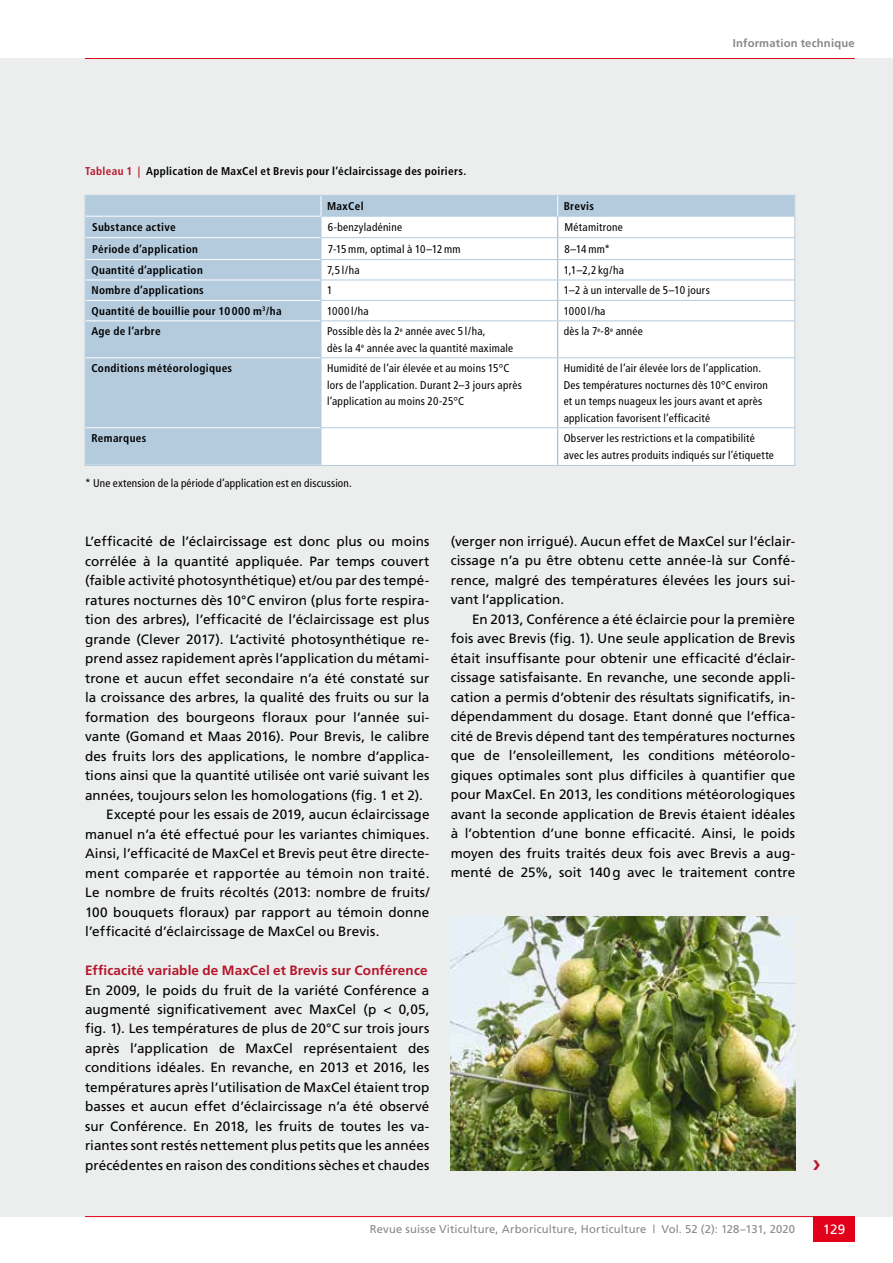
<style>
.page{position:relative;width:893px;height:1263px;background:#fff}
.page>*{position:absolute;margin:0;border:0;box-sizing:border-box;transform-origin:0 0}
.t1{font:13.5px/19.5px "Frutiger";letter-spacing:.01em;color:#000;text-align:justify}
.t2{font:700 13.5px "Frutiger";letter-spacing:.01em;color:#b5152b}
.t3{font:13.5px "Frutiger";letter-spacing:.03em;color:#000}
.t4{font:13.5px "Frutiger";color:#fff}
.t5{font:condensed 11.25px/16.5px "Frutiger";letter-spacing:.025em;color:#000}
.t6{font:700 condensed 11.25px "Frutiger";letter-spacing:.03em;color:#000}
.t7{font:11.25px "Frutiger";letter-spacing:.015em;color:#87888a}
.t8{font:700 11.25px "Frutiger";letter-spacing:.015em;color:#87888a}
.s1{color:#b5152b}
</style>
<div class="page">
<div style="left:0;top:58px;width:893px;height:1158px;background:#eceded"></div>
<hr style="left:85px;top:1216px;width:770px;height:1px;background:#e2001a">
<div style="left:813px;top:1216px;width:42px;height:26px;background:#e2001a"></div>
<hr style="left:85px;top:58px;width:770px;height:1px;background:#e2001a">
<svg style="left:87px;top:197px;width:706px;height:267px;background:#e2ebf2"></svg>
<hr style="left:557px;top:321px;width:1px;height:36px;background:#89b1ce">
<hr style="left:557px;top:358px;width:1px;height:69px;background:#89b1ce">
<hr style="left:557px;top:428px;width:1px;height:37px;background:#89b1ce">
<hr style="left:85px;top:427px;width:236px;height:1px;background:#fff">
<hr style="left:85px;top:237px;width:236px;height:1px;background:#fff">
<hr style="left:85px;top:259px;width:236px;height:1px;background:#fff">
<hr style="left:85px;top:280px;width:236px;height:1px;background:#fff">
<hr style="left:85px;top:300px;width:236px;height:1px;background:#fff">
<hr style="left:85px;top:320px;width:236px;height:1px;background:#fff">
<hr style="left:85px;top:357px;width:236px;height:1px;background:#fff">
<svg style="left:557px;top:197px;width:1px;height:123px"></svg>
<svg style="left:321px;top:197px;width:1px;height:123px"></svg>
<hr style="left:321px;top:321px;width:1px;height:36px;background:#b4cbde">
<hr style="left:321px;top:358px;width:1px;height:69px;background:#b4cbde">
<hr style="left:321px;top:428px;width:1px;height:37px;background:#b4cbde">
<hr style="left:321px;top:237px;width:237px;height:1px;background:#b4cbde">
<hr style="left:558px;top:237px;width:236px;height:1px;background:#b4cbde">
<hr style="left:321px;top:259px;width:237px;height:1px;background:#b4cbde">
<hr style="left:558px;top:259px;width:236px;height:1px;background:#b4cbde">
<hr style="left:321px;top:280px;width:237px;height:1px;background:#b4cbde">
<hr style="left:558px;top:280px;width:236px;height:1px;background:#b4cbde">
<hr style="left:321px;top:300px;width:237px;height:1px;background:#b4cbde">
<hr style="left:558px;top:300px;width:236px;height:1px;background:#b4cbde">
<hr style="left:321px;top:320px;width:237px;height:1px;background:#b4cbde">
<hr style="left:558px;top:320px;width:236px;height:1px;background:#b4cbde">
<hr style="left:321px;top:357px;width:237px;height:1px;background:#b4cbde">
<hr style="left:558px;top:357px;width:236px;height:1px;background:#b4cbde">
<hr style="left:321px;top:427px;width:237px;height:1px;background:#b4cbde">
<hr style="left:558px;top:427px;width:236px;height:1px;background:#b4cbde">
<hr style="left:85px;top:216px;width:236px;height:1px;background:#fff">
<hr style="left:321px;top:216px;width:237px;height:1px;background:#b4cbde">
<hr style="left:558px;top:216px;width:236px;height:1px;background:#b4cbde">
<div style="left:85px;top:195px;width:710px;height:271px;border:1px solid #b4cbde"></div>
<img style="left:451px;top:916px;width:344px;height:254px">
<p class="t8" style="left:733px;top:37px;width:123px">Information technique</p>
<p class="t6" style="left:85px;top:165px;width:383px"><span class="s1">Tableau 1 |</span> Application de MaxCel et Brevis pour l’éclaircissage des poiriers.</p>
<p class="t6" style="left:327px;top:200px;width:38px">MaxCel</p>
<p class="t6" style="left:564px;top:200px;width:32px">Brevis</p>
<p class="t6" style="left:92px;top:220px;width:85px">Substance active</p>
<p class="t5" style="left:328px;top:219px;width:76px">6-benzyladénine</p>
<p class="t5" style="left:564px;top:219px;width:60px">Métamitrone</p>
<p class="t6" style="left:92px;top:242px;width:107px">Période d’application</p>
<p class="t5" style="left:328px;top:241px;width:135px">7-15 mm, optimal à 10–12 mm</p>
<p class="t5" style="left:564px;top:241px;width:47px">8–14 mm*</p>
<p class="t6" style="left:91px;top:263px;width:113px">Quantité d’application</p>
<p class="t5" style="left:327px;top:262px;width:34px">7,5l/ha</p>
<p class="t5" style="left:564px;top:262px;width:62px">1,1–2,2 kg/ha</p>
<p class="t6" style="left:91px;top:284px;width:114px">Nombre d’applications</p>
<p class="t5" style="left:327px;top:282px;width:7px">1</p>
<p class="t5" style="left:564px;top:282px;width:148px">1–2 à un intervalle de 5–10 jours</p>
<p class="t6" style="left:91px;top:304px;width:192px">Quantité de bouillie pour 10 000 m<sup>3</sup>/ha</p>
<p class="t5" style="left:327px;top:303px;width:43px">1000l/ha</p>
<p class="t5" style="left:564px;top:303px;width:43px">1000l/ha</p>
<p class="t6" style="left:91px;top:325px;width:71px">Age de l’arbre</p>
<p class="t5" style="left:327px;top:323px;width:188px">Possible dès la 2<sup>e</sup> année avec 5 l/ha,<br>dès la 4<sup>e</sup> année avec la quantité maximale</p>
<p class="t5" style="left:564px;top:323px;width:81px">dès la 7<sup>e</sup>-8<sup>e</sup> année</p>
<p class="t6" style="left:91px;top:362px;width:142px">Conditions météorologiques</p>
<p class="t5" style="left:327px;top:360px;width:196px">Humidité de l’air élevée et au moins 15°C lors de l’application. Durant 2–3 jours après l’application au moins 20-25°C</p>
<p class="t5" style="left:564px;top:360px;width:206px">Humidité de l’air élevée lors de l’application.<br>Des températures nocturnes dès 10°C environ et un temps nuageux les jours avant et après application favorisent l’efficacité</p>
<p class="t6" style="left:91px;top:432px;width:56px">Remarques</p>
<p class="t5" style="left:564px;top:430px;width:212px">Observer les restrictions et la compatibilité avec les autres produits indiqués sur l’étiquette</p>
<p class="t5" style="left:85px;top:475px;width:268px">* Une extension de la période d’application est en discussion.</p>
<p class="t1" style="left:85px;top:531px;width:346px">L’efficacité de l’éclaircissage est donc plus ou moins</p>
<p class="t1" style="left:85px;top:551px;width:346px">corrélée à la quantité appliquée. Par temps couvert</p>
<p class="t1" style="left:85px;top:570px;width:346px">(faible activité photosynthétique) et/ou par des tempé-</p>
<p class="t1" style="left:85px;top:590px;width:346px">ratures nocturnes dès 10°C environ (plus forte respira-</p>
<p class="t1" style="left:85px;top:609px;width:346px">tion des arbres), l’efficacité de l’éclaircissage est plus</p>
<p class="t1" style="left:85px;top:629px;width:346px">grande (Clever 2017). L’activité photosynthétique re-</p>
<p class="t1" style="left:85px;top:648px;width:346px">prend assez rapidement après l’application du métami-</p>
<p class="t1" style="left:85px;top:668px;width:346px">trone et aucun effet secondaire n’a été constaté sur</p>
<p class="t1" style="left:85px;top:687px;width:346px">la croissance des arbres, la qualité des fruits ou sur la</p>
<p class="t1" style="left:85px;top:707px;width:346px">formation des bourgeons floraux pour l’année sui-</p>
<p class="t1" style="left:85px;top:726px;width:346px">vante (Gomand et Maas 2016). Pour Brevis, le calibre</p>
<p class="t1" style="left:85px;top:746px;width:346px">des fruits lors des applications, le nombre d’applica-</p>
<p class="t1" style="left:85px;top:765px;width:346px">tions ainsi que la quantité utilisée ont varié suivant les</p>
<p class="t1" style="left:85px;top:785px;width:339px">années, toujours selon les homologations (fig. 1 et 2).</p>
<p class="t1" style="left:106px;top:804px;width:325px">Excepté pour les essais de 2019, aucun éclaircissage</p>
<p class="t1" style="left:85px;top:824px;width:346px">manuel n’a été effectué pour les variantes chimiques.</p>
<p class="t1" style="left:85px;top:843px;width:346px">Ainsi, l’efficacité de MaxCel et Brevis peut être directe-</p>
<p class="t3" style="left:85px;top:865px;width:346px">ment comparée et rapportée au témoin non traité.</p>
<p class="t1" style="left:85px;top:882px;width:346px">Le nombre de fruits récoltés (2013: nombre de fruits/</p>
<p class="t1" style="left:85px;top:902px;width:346px">100 bouquets floraux) par rapport au témoin donne</p>
<p class="t1" style="left:85px;top:921px;width:296px">l’efficacité d’éclaircissage de MaxCel ou Brevis.</p>
<p class="t2" style="left:85px;top:962px;width:344px">Efficacité variable de MaxCel et Brevis sur Conférence</p>
<p class="t1" style="left:85px;top:980px;width:346px">En 2009, le poids du fruit de la variété Conférence a augmenté significativement avec MaxCel (p &lt; 0,05, fig. 1). Les températures de plus de 20°C sur trois jours après l’application de MaxCel représentaient des conditions idéales. En revanche, en 2013 et 2016, les températures après l’utilisation de MaxCel étaient trop basses et aucun effet d’éclaircissage n’a été observé sur Conférence. En 2018, les fruits de toutes les va&shy;riantes sont restés nettement plus petits que les années précédentes en raison des conditions sèches et chaudes</p>
<p class="t1" style="left:451px;top:531px;width:346px">(verger non irrigué). Aucun effet de MaxCel sur l’éclair&shy;cissage n’a pu être obtenu cette année-là sur Confé&shy;rence, malgré des températures élevées les jours sui&shy;vant l’application.</p>
<p class="t1" style="left:451px;top:609px;width:346px;text-indent:21px">En 2013, Conférence a été éclaircie pour la première fois avec Brevis (fig. 1). Une seule application de Brevis était insuffisante pour obtenir une efficacité d’éclair&shy;cissage satisfaisante. En revanche, une seconde appli&shy;cation a permis d’obtenir des résultats significatifs, in&shy;dépendamment du dosage. Etant donné que l’effica&shy;cité de Brevis dépend tant des températures nocturnes que de l’ensoleillement, les conditions météorolo&shy;giques optimales sont plus difficiles à quantifier que pour MaxCel. En 2013, les conditions météorologiques avant la seconde application de Brevis étaient idéales à l’obtention d’une bonne efficacité. Ainsi, le poids moyen des fruits traités deux fois avec Brevis a aug&shy;menté de 25%, soit 140g avec le traitement contre</p>
<p class="t7" style="left:370px;top:1223px;width:427px">Revue suisse Viticulture, Arboriculture, Horticulture | Vol. 52 (2): 128–131, 2020</p>
<p class="t4" style="left:823px;top:1221px;width:24px">129</p>
</div>
